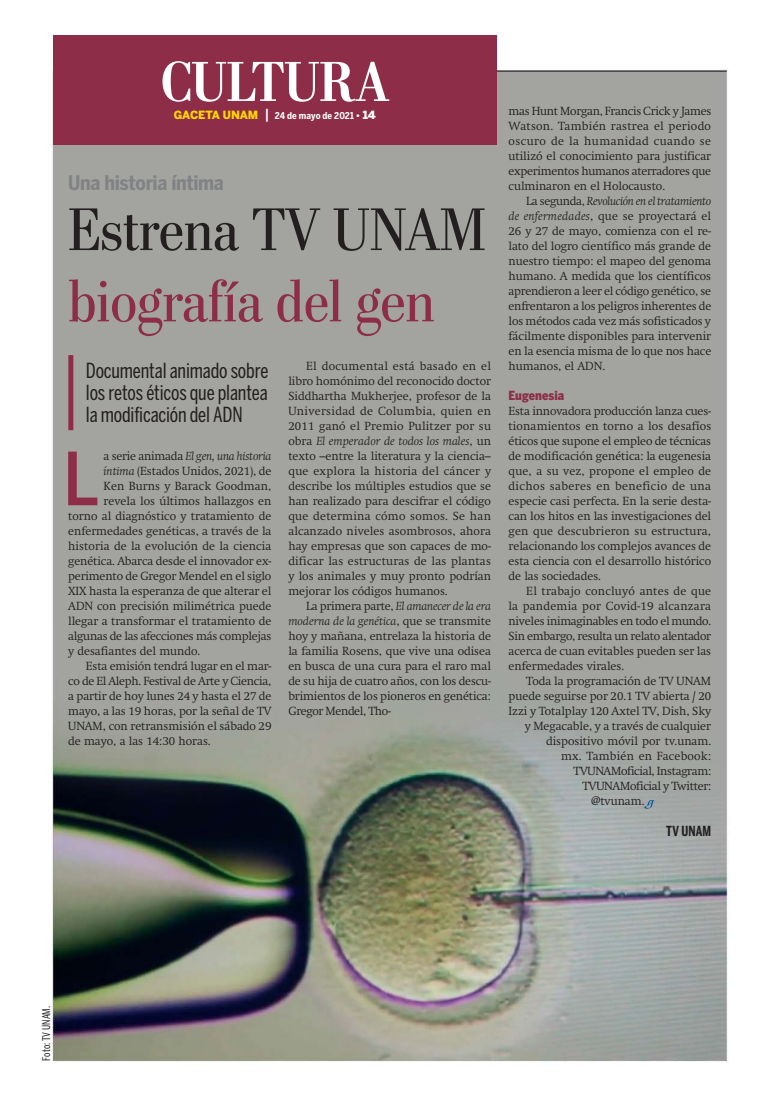
<style>
.page{position:relative;width:780px;height:1117px;background:#fff}
.page>*{position:absolute;margin:0;border:0;box-sizing:border-box;transform-origin:0 0}
._3_0_Tex_Cap_4_COLOR{font:500 72.38px "Benton Sans Cond";color:#8d2d47}
._1_0_Cabeza_Principa{font:60px/71.2px "Stilson";color:#8d2d47}
.t1{font:700 56.25px "Stilson";letter-spacing:.005em;color:#fff}
._2_0_Sumario{font:20.62px/21.9px "Benton Sans Comp";letter-spacing:-.01em;color:#231f20;text-align:justify}
._0_0_Balazo{font:700 20px "Benton Sans Cond";letter-spacing:-.015em;color:#808285}
._4_0_Crédito_nota_in{font:700 13.75px "Benton Sans Comp";letter-spacing:.005em;color:#231f20}
._3_0_Descanso{font:900 12.5px "Benton Sans Cond";color:#8d2d47}
._3_0_Texto{font:300 11.62px/15px "Swift";color:#231f20;text-align:justify}
._3_0_Tex_Cap_4_COLOR-2{font:300 11.62px "Swift";color:#231f20}
._3_0_Tex_s_sangria{font:300 11.62px/15px "Swift";color:#231f20;text-align:justify}
._3_0_Tex_Cap_4_COLOR-3{font:italic 300 11.62px "Swift";letter-spacing:-.015em;color:#231f20}
._3_0_Texto-2{font:300 11.62px "Swift";letter-spacing:-.025em;color:#231f20}
._3_0_Texto-3{font:300 11.62px "Swift";letter-spacing:-.02em;color:#231f20}
._3_0_Texto-4{font:300 11.62px "Swift";letter-spacing:.02em;color:#231f20}
._4_0_Crédito_de_foto{font:10.62px "Benton Sans Comp";color:#231f20}
._9_0_Folio_Fecha{font:700 9.38px "Benton Sans Cond";letter-spacing:.01em;color:#fff}
.s1{font-family:"Benton Sans";font-weight:900;font-size:11.25px;color:#fed304}
.s2{font-family:"Benton Sans";font-weight:500;font-size:13.75px}
.s3{font-family:"Benton Sans";font-weight:900}
.s4{font-family:"Benton Sans";font-weight:900;font-size:11.25px}
.s5{color:#231f20}
.s6{font-style:italic}
.s7{font-style:normal}
</style>
<div class="page">
<img style="left:52px;top:35px;width:676px;height:1027px">
<hr style="left:53px;top:71px;width:673px;height:1px;background:#231f20">
<div style="left:53px;top:35px;width:443px;height:110px;background:#8d2d47"></div>
<div style="left:68px;top:355px;width:5px;height:75px;background:#8d2d47"></div>
<svg style="left:644px;top:799px;width:10px;height:9px"></svg>
<p class="t1" style="left:161px;top:48px;width:229px">CULTURA</p>
<p class="_9_0_Folio_Fecha" style="left:174px;top:110px;width:204px"><span class="s1">GACETA UNAM</span> <span class="s2">|</span> 24 de mayo de 2021 <span class="s3">•</span> <span class="s4">14</span></p>
<p class="_0_0_Balazo" style="left:68px;top:171px;width:157px">Una historia íntima</p>
<p class="_1_0_Cabeza_Principa" style="left:68px;top:194px;width:419px"><span class="s5">Estrena TV UNAM </span>biografía del gen</p>
<p class="_2_0_Sumario" style="left:86px;top:360px;width:184px">Documental animado sobre los retos éticos que plantea la modificación del ADN</p>
<p class="_3_0_Texto" style="left:288px;top:358px;width:204px;text-indent:18px">El documental está basado en el libro homónimo del reconocido doctor Siddhartha Mukherjee, profesor de la Universidad de Columbia, quien en 2011 ganó el Premio Pulitzer por su obra <span class="s6">El emperador de todos los males</span>, un texto –entre la literatura y la ciencia– que explora la historia del cáncer y describe los múltiples estudios que se han realizado para descifrar el código que determina cómo somos. Se han alcanzado niveles asombrosos, ahora hay empresas que son capaces de mo&shy;dificar las estructuras de las plantas y los animales y muy pronto podrían mejorar los códigos humanos.</p>
<p class="_3_0_Texto" style="left:288px;top:598px;width:204px;text-indent:18px">La primera parte, <span class="s6">El amanecer de la era moderna de la genética</span>, que se transmite hoy y mañana, entrelaza la historia de la familia Rosens, que vive una odisea en busca de una cura para el raro mal de su hija de cuatro años, con los descu&shy;brimientos de los pioneros en genética:<br>Gregor Mendel, Tho-</p>
<p class="_3_0_Tex_Cap_4_COLOR" style="left:63px;top:436px;width:38px">L</p>
<p class="_3_0_Tex_Cap_4_COLOR-3" style="left:104px;top:449px;width:169px"><span class="s7">a serie animada</span> El gen, una historia</p>
<p class="_3_0_Tex_Cap_4_COLOR-2" style="left:104px;top:464px;width:169px"><span class="s6">íntima</span> (Estados Unidos, 2021), de</p>
<p class="_3_0_Tex_Cap_4_COLOR-2" style="left:104px;top:479px;width:169px">Ken Burns y Barack Goodman,</p>
<p class="_3_0_Tex_Cap_4_COLOR-2" style="left:104px;top:494px;width:169px">revela los últimos hallazgos en</p>
<p class="_3_0_Tex_Cap_4_COLOR-2" style="left:68px;top:509px;width:205px">torno al diagnóstico y tratamiento de</p>
<p class="_3_0_Tex_Cap_4_COLOR-2" style="left:68px;top:524px;width:205px">enfermedades genéticas, a través de la</p>
<p class="_3_0_Tex_Cap_4_COLOR-2" style="left:68px;top:539px;width:205px">historia de la evolución de la ciencia</p>
<p class="_3_0_Tex_Cap_4_COLOR-2" style="left:68px;top:554px;width:205px">genética. Abarca desde el innovador ex-</p>
<p class="_3_0_Tex_Cap_4_COLOR-2" style="left:68px;top:569px;width:205px">perimento de Gregor Mendel en el siglo</p>
<p class="_3_0_Tex_Cap_4_COLOR-2" style="left:68px;top:584px;width:205px">XIX hasta la esperanza de que alterar el</p>
<p class="_3_0_Tex_Cap_4_COLOR-2" style="left:68px;top:599px;width:205px">ADN con precisión milimétrica puede</p>
<p class="_3_0_Tex_Cap_4_COLOR-2" style="left:68px;top:614px;width:205px">llegar a transformar el tratamiento de</p>
<p class="_3_0_Tex_Cap_4_COLOR-2" style="left:68px;top:629px;width:205px">algunas de las afecciones más complejas</p>
<p class="_3_0_Tex_Cap_4_COLOR-2" style="left:68px;top:644px;width:134px">y desafiantes del mundo.</p>
<p class="_3_0_Texto" style="left:68px;top:658px;width:205px;text-indent:18px">Esta emisión tendrá lugar en el mar&shy;co de El Aleph. Festival de Arte y Ciencia, a partir de hoy lunes 24 y hasta el 27 de mayo, a las 19 horas, por la señal de TV UNAM, con retransmisión el sábado 29 de mayo, a las 14:30 horas.</p>
<p class="_3_0_Texto" style="left:508px;top:103px;width:204px">mas Hunt Morgan, Francis Crick y James Watson. También rastrea el periodo oscuro de la humanidad cuando se utilizó el conocimiento para justificar experimentos humanos aterradores que culminaron en el Holocausto.</p>
<p class="_3_0_Texto" style="left:508px;top:193px;width:204px;text-indent:18px">La segunda, <span class="s6">Revolución en el tratamiento de enfermedades</span>, que se proyectará el 26 y 27 de mayo, comienza con el re&shy;lato del logro científico más grande de nuestro tiempo: el mapeo del genoma humano. A medida que los científicos aprendieron a leer el código genético, se enfrentaron a los peligros inherentes de los métodos cada vez más sofisticados y fácilmente disponibles para intervenir en la esencia misma de lo que nos hace humanos, el ADN.</p>
<p class="_3_0_Descanso" style="left:508px;top:388px;width:57px">Eugenesia</p>
<p class="_3_0_Tex_s_sangria" style="left:508px;top:403px;width:204px">Esta innovadora producción lanza cues&shy;tionamientos en torno a los desafíos éticos que supone el empleo de técnicas de modificación genética: la eugenesia que, a su vez, propone el empleo de dichos saberes en beneficio de una especie casi perfecta. En la serie desta&shy;can los hitos en las investigaciones del gen que descubrieron su estructura, relacionando los complejos avances de esta ciencia con el desarrollo histórico de las sociedades.</p>
<p class="_3_0_Texto" style="left:508px;top:583px;width:204px;text-indent:18px">El trabajo concluyó antes de que la pandemia por Covid-19 alcanzara niveles inimaginables en todo el mundo.<br>Sin embargo, resulta un relato alentador acerca de cuan evitables pueden ser las enfermedades virales.</p>
<p class="_3_0_Texto" style="left:526px;top:673px;width:186px">Toda la programación de TV UNAM</p>
<p class="_3_0_Texto" style="left:508px;top:688px;width:204px">puede seguirse por 20.1 TV abierta / 20</p>
<p class="_3_0_Texto" style="left:508px;top:703px;width:204px">Izzi y Totalplay 120 Axtel TV, Dish, Sky</p>
<p class="_3_0_Texto" style="left:525px;top:718px;width:188px">y Megacable, y a través de cualquier</p>
<p class="_3_0_Texto" style="left:546px;top:733px;width:167px">dispositivo móvil por tv.unam.</p>
<p class="_3_0_Texto-4" style="left:561px;top:749px;width:152px">mx. También en Facebook:</p>
<p class="_3_0_Texto-2" style="left:573px;top:764px;width:139px">TVUNAMoficial, Instagram:</p>
<p class="_3_0_Texto-3" style="left:582px;top:779px;width:130px">TVUNAMoficial y Twitter:</p>
<p class="_3_0_Texto" style="left:591px;top:793px;width:55px">@tvunam.</p>
<p class="_4_0_Crédito_nota_in" style="left:666px;top:822px;width:47px">TV UNAM</p>
<p class="_4_0_Crédito_de_foto" style="left:40px;top:1060px;width:56px;rotate:-90deg">Foto: TV UNAM.</p>
</div>
